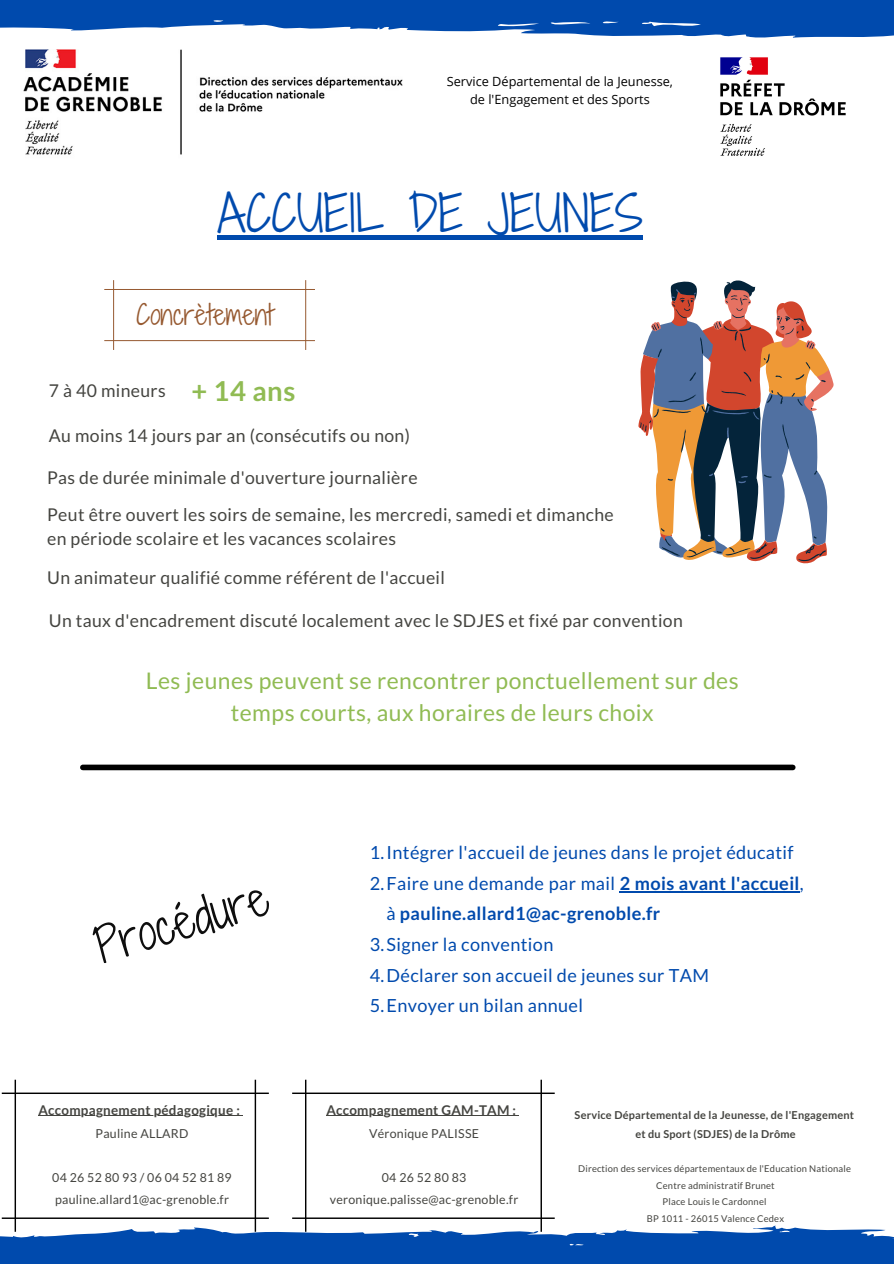
<style>
.page{position:relative;width:894px;height:1264px;background:#fff}
.page>*{position:absolute;margin:0;border:0;box-sizing:border-box;transform-origin:0 0}
.t1{font:48px "Shadows Into Light Two";color:#004aad}
.t2{font:46.35px "Shadows Into Light Two";color:#0e0e0e}
.t3{font:700 27.45px "Lato";color:#90bb53}
.t4{font:26.85px "Shadows Into Light Two";color:#965930}
.t5{font:22.95px/31.5px "Lato";letter-spacing:.02em;color:#90bb53;text-align:center}
.t6{font:18.15px "Lato";letter-spacing:.02em;color:#004aad}
.t7{font:700 18.15px/30.5px "Lato";letter-spacing:.02em;color:#004aad}
.t8{font:17.55px "Lato";letter-spacing:.02em;color:#444440}
.t9{font:700 13.35px "Lato";letter-spacing:.02em;color:#444440}
.t10{font:12.75px/17.7px "Open Sans";color:#000;text-align:center}
.t11{font:12.3px "Lato";letter-spacing:.02em;color:#444440}
.t12{font:700 10.95px "Lato";letter-spacing:.02em;color:#444440}
.t13{font:9.3px "Lato";letter-spacing:.02em;color:#444440}
.s1{font-weight:400}
</style>
<div class="page">
<svg style="left:0;top:0;width:893px;height:38px;background:#1b5db5"></svg>
<img style="left:720px;top:57px;width:126px;height:99px">
<img style="left:7px;top:31px;width:413px;height:124px">
<svg style="left:104px;top:280px;width:211px;height:70px"></svg>
<svg style="left:826px;top:364px;width:7px;height:192px"></svg>
<svg style="left:640px;top:280px;width:186px;height:281px"></svg>
<hr style="left:217px;top:235px;width:426px;height:4px;background:#004aad">
<hr style="left:619px;top:891px;width:180px;height:1px;background:#004aad">
<svg style="left:0;top:1079px;width:893px;height:184px"></svg>
<div style="left:83px;top:764px;width:709px;height:6px;background:#000"></div>
<p class="t10" style="left:446px;top:72px;width:228px">Service Départemental de la Jeunesse, de l'Engagement et des Sports</p>
<p class="t1" style="left:217px;top:178px;width:427px">ACCUEIL DE JEUNES</p>
<p class="t4" style="left:136px;top:295px;width:138px">Concrètement</p>
<p class="t3" style="left:191px;top:374px;width:105px">+ 14 ans</p>
<p class="t8" style="left:49px;top:379px;width:118px">7 à 40 mineurs</p>
<p class="t8" style="left:49px;top:424px;width:362px">Au moins 14 jours par an (consécutifs ou non)</p>
<p class="t8" style="left:47px;top:466px;width:372px">Pas de durée minimale d'ouverture journalière</p>
<p class="t8" style="left:47px;top:503px;width:568px">Peut être ouvert les soirs de semaine, les mercredi, samedi et dimanche</p>
<p class="t8" style="left:47px;top:528px;width:350px">en période scolaire et les vacances scolaires</p>
<p class="t8" style="left:47px;top:566px;width:399px">Un animateur qualifié comme référent de l'accueil</p>
<p class="t8" style="left:49px;top:610px;width:635px">Un taux d'encadrement discuté localement avec le SDJES et fixé par convention</p>
<p class="t5" style="left:146px;top:664px;width:594px">Les jeunes peuvent se rencontrer ponctuellement sur des temps courts, aux horaires de leurs choix</p>
<p class="t2" style="left:86px;top:915px;width:180px;rotate:-17deg">Procédure</p>
<p class="t9" style="left:38px;top:1101px;width:203px">Accompagnement pédagogique :</p>
<p class="t11" style="left:96px;top:1125px;width:94px">Pauline ALLARD</p>
<p class="t11" style="left:52px;top:1169px;width:181px">0426528093/0604528189</p>
<p class="t11" style="left:55px;top:1191px;width:175px">pauline.allard1@ac-grenoble.fr</p>
<p class="t6" style="left:369px;top:841px;width:425px">1.Intégrer l'accueil de jeunes dans le projet éducatif</p>
<p class="t7" style="left:386px;top:867px;width:418px;text-indent:-17px"><span class="s1">2.Faire une demande par mail</span> 2 mois avant l'accueil<span class="s1">, à</span> pauline.allard1@ac-grenoble.fr</p>
<p class="t6" style="left:369px;top:933px;width:185px">3.Signer la convention</p>
<p class="t6" style="left:369px;top:963px;width:341px">4.Déclarer son accueil de jeunes sur TAM</p>
<p class="t6" style="left:369px;top:994px;width:215px">5.Envoyer un bilan annuel</p>
<p class="t9" style="left:326px;top:1101px;width:191px">Accompagnement GAM-TAM :</p>
<p class="t11" style="left:369px;top:1125px;width:111px">Véronique PALISSE</p>
<p class="t11" style="left:382px;top:1169px;width:86px">04 26 52 80 83</p>
<p class="t11" style="left:330px;top:1191px;width:190px">veronique.palisse@ac-grenoble.fr</p>
<p class="t12" style="left:574px;top:1108px;width:281px">Service Départemental de la Jeunesse, de l'Engagement</p>
<p class="t12" style="left:635px;top:1127px;width:162px">et du Sport (SDJES) de la Drôme</p>
<p class="t13" style="left:578px;top:1162px;width:274px">Direction des services départementaux de l'Education Nationale</p>
<p class="t13" style="left:656px;top:1179px;width:120px">Centre administratif Brunet</p>
<p class="t13" style="left:662px;top:1196px;width:105px">Place Louis le Cardonnel</p>
<p class="t13" style="left:646px;top:1212px;width:139px">BP 1011 - 26015 Valence Cedex</p>
</div>
